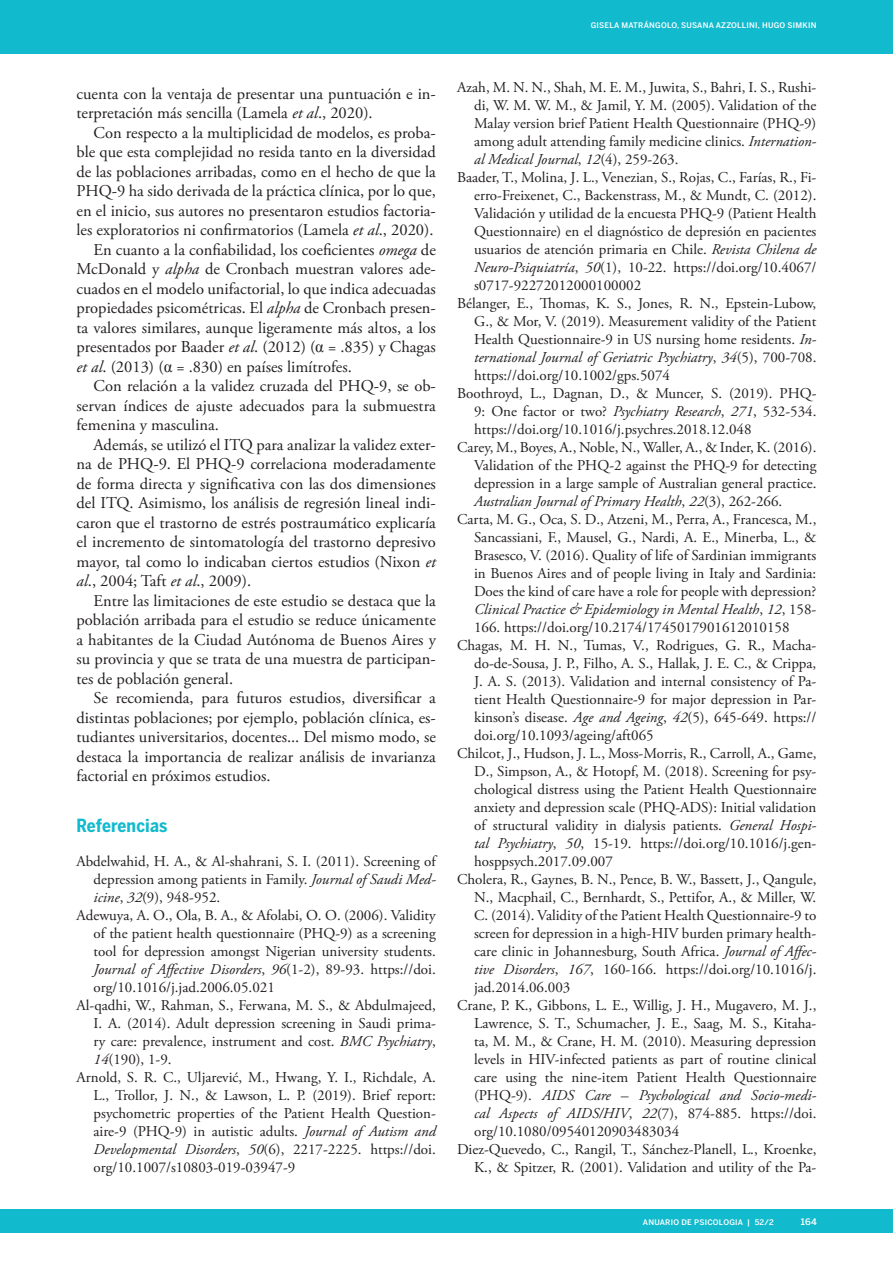
<style>
.page{position:relative;width:893px;height:1263px;background:#fff}
.page>*{position:absolute;margin:0;border:0;box-sizing:border-box;transform-origin:0 0}
.titol_2{font:700 18px "Benton Sans Cond";letter-spacing:.01em;color:#12bacd}
.Texto{font:16.5px/19.5px "Adobe Garamond Pro";color:#231f20;text-align:justify}
.bibliografia{font:15px/18px "Adobe Garamond Pro";color:#231f20;text-align:justify}
.t1{font:500 8.85px "Benton Sans Cond";color:#fff;scale:1.18 1}
.t2{font:500 7.65px "Benton Sans Cond";letter-spacing:.025em;color:#fff;scale:1.18 1}
.s1{font-style:italic}
.s2{font-family:"Times New Roman"}
</style>
<div class="page">
<div style="left:0;top:0;width:893px;height:54px;background:#12bacd"></div>
<div style="left:0;top:1209px;width:893px;height:23px;background:#12bacd"></div>
<p class="t2" style="left:591px;top:21px;width:193px">GISELA MATRÁNGOLO, SUSANA AZZOLLINI, HUGO SIMKIN</p>
<p class="Texto" style="left:77px;top:84px;width:361px">cuenta con la ventaja de presentar una puntuación e in&shy;terpretación más sencilla (Lamela <span class="s1">et al</span>., 2020).</p>
<p class="Texto" style="left:77px;top:123px;width:361px;text-indent:17px">Con respecto a la multiplicidad de modelos, es proba&shy;ble que esta complejidad no resida tanto en la diversidad de las poblaciones arribadas, como en el hecho de que la PHQ-9 ha sido derivada de la práctica clínica, por lo que, en el inicio, sus autores no presentaron estudios factoria&shy;les exploratorios ni confirmatorios (Lamela <span class="s1">et al</span>., 2020).</p>
<p class="Texto" style="left:77px;top:240px;width:361px;text-indent:17px">En cuanto a la confiabilidad, los coeficientes <span class="s1">omega</span> de McDonald y <span class="s1">alpha</span> de Cronbach muestran valores ade&shy;cuados en el modelo unifactorial, lo que indica adecuadas propiedades psicométricas. El <span class="s1">alpha</span> de Cronbach presen&shy;ta valores similares, aunque ligeramente más altos, a los presentados por Baader <span class="s1">et al</span>. (2012) (<span class="s2">α</span> = .835) y Chagas <span class="s1">et al</span>. (2013) (<span class="s2">α</span> = .830) en países limítrofes.</p>
<p class="Texto" style="left:77px;top:377px;width:361px;text-indent:17px">Con relación a la validez cruzada del PHQ-9, se ob&shy;servan índices de ajuste adecuados para la submuestra femenina y masculina.</p>
<p class="Texto" style="left:77px;top:435px;width:361px;text-indent:17px">Además, se utilizó el ITQ para analizar la validez exter&shy;na de PHQ-9. El PHQ-9 correlaciona moderadamente de forma directa y significativa con las dos dimensiones del ITQ. Asimismo, los análisis de regresión lineal indi&shy;caron que el trastorno de estrés postraumático explicaría el incremento de sintomatología del trastorno depresivo mayor, tal como lo indicaban ciertos estudios (Nixon <span class="s1">et al</span>., 2004; Taft <span class="s1">et al</span>., 2009).</p>
<p class="Texto" style="left:77px;top:591px;width:361px;text-indent:17px">Entre las limitaciones de este estudio se destaca que la población arribada para el estudio se reduce únicamente a habitantes de la Ciudad Autónoma de Buenos Aires y su provincia y que se trata de una muestra de participan&shy;tes de población general.</p>
<p class="Texto" style="left:77px;top:689px;width:361px;text-indent:17px">Se recomienda, para futuros estudios, diversificar a distintas poblaciones; por ejemplo, población clínica, es&shy;tudiantes universitarios, docentes... Del mismo modo, se destaca la importancia de realizar análisis de invarianza factorial en próximos estudios.</p>
<p class="titol_2" style="left:77px;top:815px;width:92px">Referencias</p>
<p class="bibliografia" style="left:94px;top:853px;width:344px;text-indent:-17px">Abdelwahid, H. A., &amp; Al-shahrani, S. I. (2011). Screening of depression among patients in Family. <span class="s1">Journal of Saudi Med&shy;icine</span>, <span class="s1">32</span>(9), 948-952.</p>
<p class="bibliografia" style="left:94px;top:907px;width:344px;text-indent:-17px">Adewuya, A. O., Ola, B. A., &amp; Afolabi, O. O. (2006). Validity of the patient health questionnaire (PHQ-9) as a screening tool for depression amongst Nigerian university students.<br><span class="s1">Journal of Affective Disorders</span>, <span class="s1">96</span>(1-2), 89-93. https://doi. org/10.1016/j.jad.2006.05.021</p>
<p class="bibliografia" style="left:94px;top:997px;width:344px;text-indent:-17px">Al-qadhi, W., Rahman, S., Ferwana, M. S., &amp; Abdulmajeed, I. A. (2014). Adult depression screening in Saudi prima&shy;ry care: prevalence, instrument and cost. <span class="s1">BMC Psychiatry</span>, <span class="s1">14</span>(190), 1-9.</p>
<p class="bibliografia" style="left:94px;top:1069px;width:344px;text-indent:-17px">Arnold, S. R. C., Uljarević, M., Hwang, Y. I., Richdale, A.<br>L., Trollor, J. N., &amp; Lawson, L. P. (2019). Brief report: psychometric properties of the Patient Health Question&shy;aire-9 (PHQ-9) in autistic adults. <span class="s1">Journal of Autism and Developmental Disorders</span>, <span class="s1">50</span>(6), 2217-2225. https://doi. org/10.1007/s10803-019-03947-9</p>
<p class="bibliografia" style="left:474px;top:78px;width:344px;text-indent:-17px">Azah, M. N. N., Shah, M. E. M., Juwita, S., Bahri, I. S., Rushi&shy;di, W. M. W. M., &amp; Jamil, Y. M. (2005). Validation of the Malay version brief Patient Health Questionnaire (PHQ-9) among adult attending family medicine clinics. <span class="s1">Internation&shy;al Medical Journal</span>, <span class="s1">12</span>(4), 259-263.</p>
<p class="bibliografia" style="left:474px;top:168px;width:344px;text-indent:-17px">Baader, T., Molina, J. L., Venezian, S., Rojas, C., Farías, R., Fi&shy;erro-Freixenet, C., Backenstrass, M., &amp; Mundt, C. (2012).<br>Validación y utilidad de la encuesta PHQ-9 (Patient Health Questionnaire) en el diagnóstico de depresión en pacientes usuarios de atención primaria en Chile. <span class="s1">Revista Chilena de Neuro-Psiquiatría</span>, <span class="s1">50</span>(1), 10-22. https://doi.org/10.4067/ s0717-92272012000100002</p>
<p class="bibliografia" style="left:474px;top:294px;width:344px;text-indent:-17px">Bélanger, E., Thomas, K. S., Jones, R. N., Epstein-Lubow, G., &amp; Mor, V. (2019). Measurement validity of the Patient Health Questionnaire-9 in US nursing home residents. <span class="s1">In&shy;ternational Journal of Geriatric Psychiatry</span>, <span class="s1">34</span>(5), 700-708. https://doi.org/10.1002/gps.5074</p>
<p class="bibliografia" style="left:474px;top:384px;width:344px;text-indent:-17px">Boothroyd, L., Dagnan, D., &amp; Muncer, S. (2019). PHQ-9: One factor or two? <span class="s1">Psychiatry Research</span>, <span class="s1">271</span>, 532-534. https://doi.org/10.1016/j.psychres.2018.12.048</p>
<p class="bibliografia" style="left:474px;top:438px;width:344px;text-indent:-17px">Carey, M., Boyes, A., Noble, N., Waller, A., &amp; Inder, K. (2016).<br>Validation of the PHQ-2 against the PHQ-9 for detecting depression in a large sample of Australian general practice.<br><span class="s1">Australian Journal of Primary Health</span>, <span class="s1">22</span>(3), 262-266.</p>
<p class="bibliografia" style="left:474px;top:510px;width:344px;text-indent:-17px">Carta, M. G., Oca, S. D., Atzeni, M., Perra, A., Francesca, M., Sancassiani, F., Mausel, G., Nardi, A. E., Minerba, L., &amp; Brasesco, V. (2016). Quality of life of Sardinian immigrants in Buenos Aires and of people living in Italy and Sardinia:<br>Does the kind of care have a role for people with depression?<br><span class="s1">Clinical Practice &amp; Epidemiology in Mental Health</span>, <span class="s1">12</span>, 158- 166. https://doi.org/10.2174/1745017901612010158</p>
<p class="bibliografia" style="left:474px;top:636px;width:344px;text-indent:-17px">Chagas, M. H. N., Tumas, V., Rodrigues, G. R., Macha&shy;do-de-Sousa, J. P., Filho, A. S., Hallak, J. E. C., &amp; Crippa, J. A. S. (2013). Validation and internal consistency of Pa&shy;tient Health Questionnaire-9 for major depression in Par&shy;kinson’s disease. <span class="s1">Age and Ageing</span>, <span class="s1">42</span>(5), 645-649. https:// doi.org/10.1093/ageing/aft065</p>
<p class="bibliografia" style="left:474px;top:744px;width:344px;text-indent:-17px">Chilcot, J., Hudson, J. L., Moss-Morris, R., Carroll, A., Game, D., Simpson, A., &amp; Hotopf, M. (2018). Screening for psy&shy;chological distress using the Patient Health Questionnaire anxiety and depression scale (PHQ-ADS): Initial validation of structural validity in dialysis patients. <span class="s1">General Hospi&shy;tal Psychiatry</span>, <span class="s1">50</span>, 15-19. https://doi.org/10.1016/j.gen&shy;hosppsych.2017.09.007</p>
<p class="bibliografia" style="left:474px;top:870px;width:344px;text-indent:-17px">Cholera, R., Gaynes, B. N., Pence, B. W., Bassett, J., Qangule, N., Macphail, C., Bernhardt, S., Pettifor, A., &amp; Miller, W.<br>C. (2014). Validity of the Patient Health Questionnaire-9 to screen for depression in a high-HIV burden primary health&shy;care clinic in Johannesburg, South Africa. <span class="s1">Journal of Affec&shy;tive Disorders</span>, <span class="s1">167</span>, 160-166. https://doi.org/10.1016/j. jad.2014.06.003</p>
<p class="bibliografia" style="left:474px;top:996px;width:344px;text-indent:-17px">Crane, P. K., Gibbons, L. E., Willig, J. H., Mugavero, M. J., Lawrence, S. T., Schumacher, J. E., Saag, M. S., Kitaha&shy;ta, M. M., &amp; Crane, H. M. (2010). Measuring depression levels in HIV-infected patients as part of routine clinical care using the nine-item Patient Health Questionnaire (PHQ-9). <span class="s1">AIDS Care – Psychological and Socio-medi&shy;cal Aspects of AIDS/HIV</span>, <span class="s1">22</span>(7), 874-885. https://doi. org/10.1080/09540120903483034</p>
<p class="bibliografia" style="left:457px;top:1140px;width:361px;text-align:right">Diez-Quevedo, C., Rangil, T., Sánchez-Planell, L., Kroenke,<br>K., &amp; Spitzer, R. (2001). Validation and utility of the Pa-</p>
<p class="t2" style="left:643px;top:1218px;width:113px">ANUARIO DE PSICOLOGIA | 52/2</p>
<p class="t1" style="left:801px;top:1216px;width:15px">164</p>
</div>
